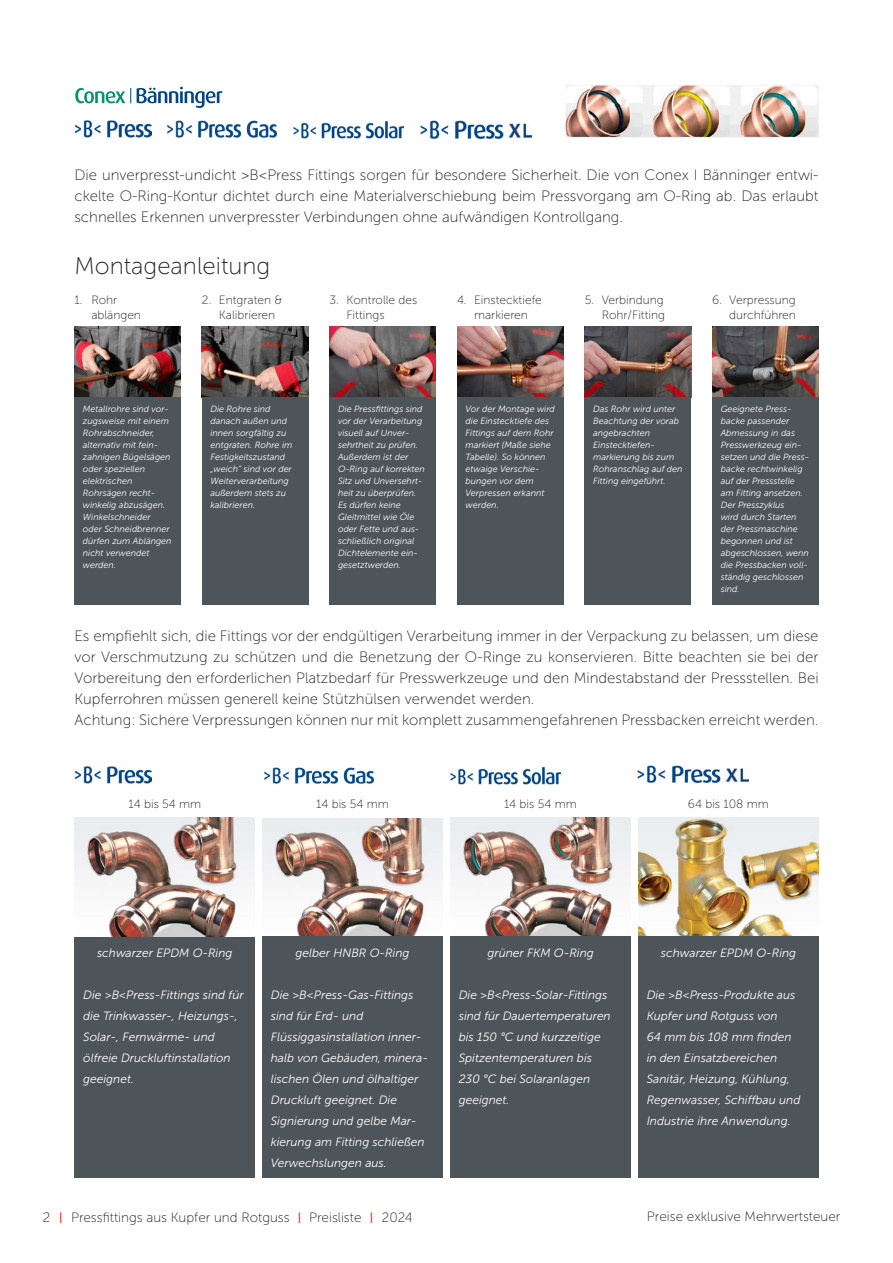
<style>
.page{position:relative;width:893px;height:1263px;background:#fff}
.page>*{position:absolute;margin:0;border:0;box-sizing:border-box;transform-origin:0 0}
.t1{font:24px "Museo Sans 100";color:#231f20}
.t2{font:15px/21px "Museo Sans 100";color:#231f20;text-align:justify}
.t3{font:13.5px "Museo Sans 100";color:#231f20}
.t4{font:italic 12px/21px "Museo Sans 300";color:#fff}
.t5{font:12px/15px "Museo Sans 100";color:#231f20}
.t6{font:italic 9px/12px "Museo Sans 300";color:#fff}
.s1{font-family:"Museo Sans 300";font-size:15px;color:#e72419}
</style>
<div class="page">
<svg style="left:137px;top:87px;width:85px;height:21px"></svg>
<svg style="left:75px;top:88px;width:56px;height:15px"></svg>
<img style="left:565px;top:84px;width:254px;height:54px">
<img style="left:74px;top:327px;width:107px;height:70px">
<img style="left:202px;top:327px;width:106px;height:70px">
<img style="left:330px;top:327px;width:106px;height:70px">
<img style="left:457px;top:327px;width:106px;height:70px">
<img style="left:585px;top:327px;width:106px;height:70px">
<img style="left:712px;top:327px;width:107px;height:70px">
<img style="left:74px;top:817px;width:181px;height:120px">
<img style="left:262px;top:818px;width:181px;height:119px">
<img style="left:450px;top:817px;width:181px;height:120px">
<img style="left:638px;top:817px;width:181px;height:120px">
<img style="left:75px;top:120px;width:76px;height:18px">
<img style="left:168px;top:121px;width:109px;height:16px">
<img style="left:293px;top:121px;width:111px;height:18px">
<img style="left:421px;top:121px;width:110px;height:17px">
<div style="left:74px;top:397px;width:107px;height:208px;background:#4d545a"></div>
<div style="left:202px;top:397px;width:106px;height:208px;background:#4d545a"></div>
<div style="left:330px;top:397px;width:106px;height:208px;background:#4d545a"></div>
<div style="left:457px;top:397px;width:106px;height:208px;background:#4d545a"></div>
<div style="left:585px;top:397px;width:106px;height:208px;background:#4d545a"></div>
<div style="left:712px;top:397px;width:107px;height:208px;background:#4d545a"></div>
<img style="left:75px;top:766px;width:76px;height:18px">
<img style="left:265px;top:767px;width:108px;height:17px">
<img style="left:450px;top:767px;width:111px;height:17px">
<img style="left:638px;top:765px;width:111px;height:18px">
<div style="left:75px;top:937px;width:180px;height:241px;background:#4d545a"></div>
<div style="left:262px;top:937px;width:181px;height:241px;background:#4d545a"></div>
<div style="left:450px;top:937px;width:181px;height:241px;background:#4d545a"></div>
<div style="left:638px;top:937px;width:181px;height:241px;background:#4d545a"></div>
<p class="t2" style="left:74px;top:164px;width:746px">Die unverpresst-undicht &gt;B&lt;Press Fittings sorgen für besondere Sicherheit. Die von Conex I Bänninger entwi&shy;ckelte O-Ring-Kontur dichtet durch eine Materialverschiebung beim Pressvorgang am O-Ring ab. Das erlaubt schnelles Erkennen unverpresster Verbindungen ohne aufwändigen Kontrollgang.</p>
<h1 class="t1" style="left:74px;top:253px;width:197px">Montageanleitung</h1>
<h3 class="t5" style="left:91px;top:292px;width:51px;text-indent:-17px">1. Rohr ablängen</h3>
<h3 class="t5" style="left:347px;top:292px;width:72px;text-indent:-17px">3. Kontrolle des<br>Fittings</h3>
<h3 class="t5" style="left:457px;top:292px;width:86px;text-align:center">4. Einstecktiefe markieren</h3>
<h3 class="t5" style="left:585px;top:292px;width:82px;text-align:right">5. Verbindung<br>Rohr/Fitting</h3>
<h3 class="t5" style="left:712px;top:292px;width:85px;text-align:right">6. Verpressung durchführen</h3>
<h3 class="t5" style="left:219px;top:292px;width:65px;text-indent:-17px">2. Entgraten &amp;<br>Kalibrieren</h3>
<p class="t6" style="left:83px;top:403px;width:90px">Metallrohre sind vor&shy;zugsweise mit einem<br>Rohrabschneider, alternativ mit fein&shy;zahnigen Bügelsägen oder speziellen elektrischen<br>Rohrsägen recht&shy;winkelig abzusägen.<br>Winkelschneider oder Schneidbrenner dürfen zum Ablängen nicht verwendet werden.</p>
<p class="t6" style="left:210px;top:403px;width:83px">Die Rohre sind danach außen und innen sorgfältig zu entgraten. Rohre im<br>Festigkeitszustand „weich“ sind vor der<br>Weiterverarbeitung außerdem stets zu kalibrieren.</p>
<p class="t6" style="left:338px;top:403px;width:88px">Die Pressfittings sind vor der Verarbeitung visuell auf Unver&shy;sehrtheit zu prüfen.<br>Außerdem ist der<br>O--Ring auf korrekten<br>Sitz und Unversehrt&shy;heit zu überprüfen.<br>Es dürfen keine<br>Gleitmittel wie Öle oder Fette und aus&shy;schließlich original<br>Dichtelemente ein&shy;gesetztwerden.</p>
<p class="t6" style="left:466px;top:403px;width:91px">Vor der Montage wird die Einstecktiefe des<br>Fittings auf dem Rohr markiert (Maße siehe<br>Tabelle). So können etwaige Verschie&shy;bungen vor dem<br>Verpressen erkannt werden.</p>
<p class="t6" style="left:593px;top:403px;width:91px">Das Rohr wird unter<br>Beachtung der vorab angebrachten<br>Einstecktiefen&shy;markierung bis zum<br>Rohranschlag auf den<br>Fitting eingeführt.</p>
<p class="t6" style="left:721px;top:403px;width:90px">Geeignete Press&shy;backe passender<br>Abmessung in das<br>Presswerkzeug ein&shy;setzen und die Press&shy;backe rechtwinkelig auf der Pressstelle am Fitting ansetzen.<br>Der Presszyklus<br>wird durch Starten der Pressmaschine begonnen und ist abgeschlossen, wenn die Pressbacken voll&shy;ständig geschlossen sind.</p>
<p class="t2" style="left:74px;top:625px;width:746px;text-align:left">Es empfiehlt sich, die Fittings vor der endgültigen Verarbeitung immer in der Verpackung zu belassen, um diese vor Verschmutzung zu schützen und die Benetzung der O-Ringe zu konservieren. Bitte beachten sie bei der Vorbereitung den erforderlichen Platzbedarf für Presswerkzeuge und den Mindestabstand der Pressstellen. Bei Kupferrohren müssen generell keine Stützhülsen verwendet werden.<br>Achtung: Sichere Verpressungen können nur mit komplett zusammengefahrenen Pressbacken erreicht werden.</p>
<h3 class="t5" style="left:129px;top:796px;width:74px">14 bis 54 mm</h3>
<h3 class="t5" style="left:316px;top:796px;width:74px">14 bis 54 mm</h3>
<h3 class="t5" style="left:504px;top:796px;width:74px">14 bis 54 mm</h3>
<h3 class="t5" style="left:688px;top:796px;width:82px">64 bis 108 mm</h3>
<h3 class="t4" style="left:97px;top:942px;width:137px">schwarzer EPDM O- Ring</h3>
<h3 class="t4" style="left:83px;top:984px;width:162px">Die &gt;B&lt;Press- Fittings sind für die Trinkwasser-, Heizungs-,<br>Solar-, Fernwärme- und ölfreie Druckluftinstallation geeignet.</h3>
<h3 class="t4" style="left:296px;top:942px;width:115px">gelber HNBR O- Ring</h3>
<h3 class="t4" style="left:271px;top:984px;width:159px">Die &gt;B&lt;Press- Gas- Fittings sind für Erd- und<br>Flüssiggasinstallation inner&shy;halb von Gebäuden, minera&shy;lischen Ölen und ölhaltiger<br>Druckluft geeignet. Die<br>Signierung und gelbe Mar&shy;kierung am Fitting schließen<br>Verwechslungen aus.</h3>
<h3 class="t4" style="left:487px;top:942px;width:108px">grüner FKM O- Ring</h3>
<h3 class="t4" style="left:459px;top:984px;width:154px">Die &gt;B&lt;Press-Solar- Fittings sind für Dauertemperaturen bis 150 °C und kurzzeitige<br>Spitzentemperaturen bis<br>230 °C bei Solaranlagen geeignet.</h3>
<h3 class="t4" style="left:661px;top:942px;width:137px">schwarzer EPDM O- Ring</h3>
<h3 class="t4" style="left:647px;top:984px;width:155px">Die &gt;B&lt;Press- Produkte aus<br>Kupfer und Rotguss von<br>64 mm bis 108 mm finden in den Einsatzbereichen<br>Sanitär, Heizung, Kühlung,<br>Regenwasser, Schiffbau und<br>Industrie ihre Anwendung.</h3>
<h3 class="t3" style="left:43px;top:1210px;width:372px">2 <span class="s1">I</span> Pressfittings aus Kupfer und Rotguss <span class="s1">I</span> Preisliste <span class="s1">I</span> 2024</h3>
<h3 class="t3" style="left:647px;top:1209px;width:195px">Preise exklusive Mehrwertsteuer</h3>
</div>
